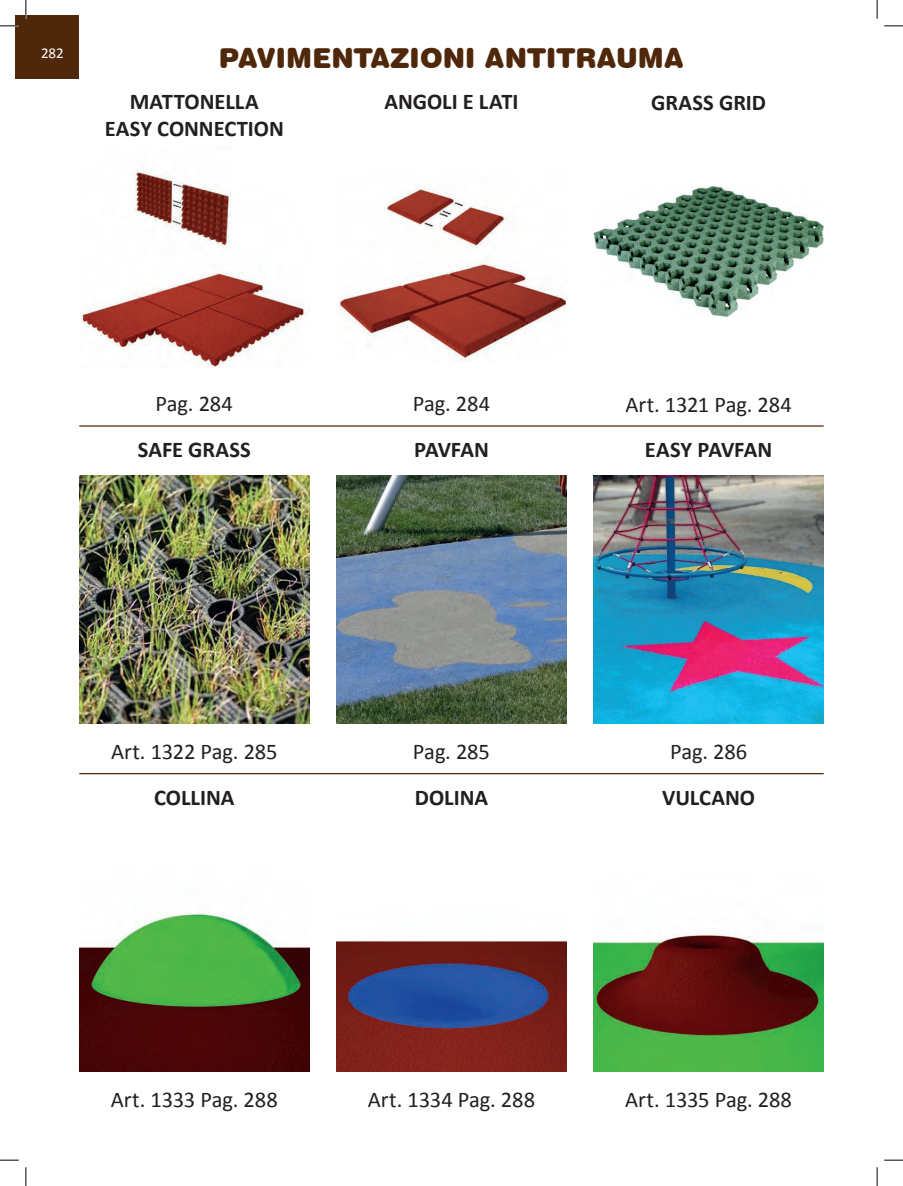
<style>
.page{position:relative;width:903px;height:1186px;background:#fff}
.page>*{position:absolute;margin:0;border:0;box-sizing:border-box;transform-origin:0 0}
.t1{font:27.5px "Swiss 721 BT Black Rounded";color:#4f270a}
.t2{font:22.5px "Calibri";letter-spacing:-.005em;color:#231f20}
.t3{font:700 22.5px/27px "Calibri";letter-spacing:-.005em;color:#231f20;text-align:center}
.t4{font:15px "Calibri";color:#fff}
</style>
<div class="page">
<hr style="left:80px;top:425px;width:742px;height:1px;background:#4f270a">
<hr style="left:80px;top:773px;width:742px;height:1px;background:#4f270a">
<div style="left:15px;top:15px;width:64px;height:64px;background:#4f270a"></div>
<img style="left:336px;top:940px;width:230px;height:131px">
<img style="left:339px;top:188px;width:227px;height:173px">
<img style="left:79px;top:913px;width:230px;height:158px">
<img style="left:593px;top:187px;width:230px;height:130px">
<img style="left:336px;top:476px;width:230px;height:248px">
<img style="left:79px;top:476px;width:230px;height:248px">
<img style="left:593px;top:933px;width:230px;height:138px">
<img style="left:80px;top:170px;width:229px;height:197px">
<img style="left:593px;top:476px;width:230px;height:248px">
<svg style="left:0;top:25px;width:19px;height:2px"></svg>
<svg style="left:884px;top:25px;width:18px;height:2px"></svg>
<svg style="left:0;top:1159px;width:19px;height:1px"></svg>
<svg style="left:884px;top:1159px;width:18px;height:1px"></svg>
<svg style="left:25px;top:0;width:2px;height:19px"></svg>
<svg style="left:25px;top:1167px;width:2px;height:19px"></svg>
<svg style="left:876px;top:0;width:1px;height:19px"></svg>
<svg style="left:876px;top:1167px;width:1px;height:19px"></svg>
<p class="t4" style="left:41px;top:44px;width:24px">282</p>
<p class="t1" style="left:219px;top:42px;width:466px">PAVIMENTAZIONI ANTITRAUMA</p>
<p class="t3" style="left:105px;top:88px;width:180px">MATTONELLA<br>EASY CONNECTION</p>
<p class="t3" style="left:384px;top:88px;width:135px">ANGOLI E LATI</p>
<p class="t3" style="left:651px;top:89px;width:116px">GRASS GRID</p>
<p class="t2" style="left:155px;top:389px;width:79px">Pag. 284</p>
<p class="t3" style="left:138px;top:436px;width:114px">SAFE GRASS</p>
<p class="t2" style="left:412px;top:389px;width:79px">Pag. 284</p>
<p class="t3" style="left:414px;top:436px;width:76px">PAVFAN</p>
<p class="t2" style="left:625px;top:390px;width:168px">Art. 1321 Pag. 284</p>
<p class="t3" style="left:644px;top:436px;width:129px">EASY PAVFAN</p>
<p class="t2" style="left:111px;top:737px;width:168px">Art. 1322 Pag. 285</p>
<p class="t3" style="left:154px;top:784px;width:82px">COLLINA</p>
<p class="t2" style="left:413px;top:737px;width:78px">Pag. 285</p>
<p class="t3" style="left:414px;top:784px;width:75px">DOLINA</p>
<p class="t2" style="left:669px;top:737px;width:78px">Pag. 286</p>
<p class="t3" style="left:661px;top:784px;width:94px">VULCANO</p>
<p class="t2" style="left:111px;top:1085px;width:168px">Art. 1333 Pag. 288</p>
<p class="t2" style="left:367px;top:1085px;width:169px">Art. 1334 Pag. 288</p>
<p class="t2" style="left:625px;top:1085px;width:168px">Art. 1335 Pag. 288</p>
</div>
